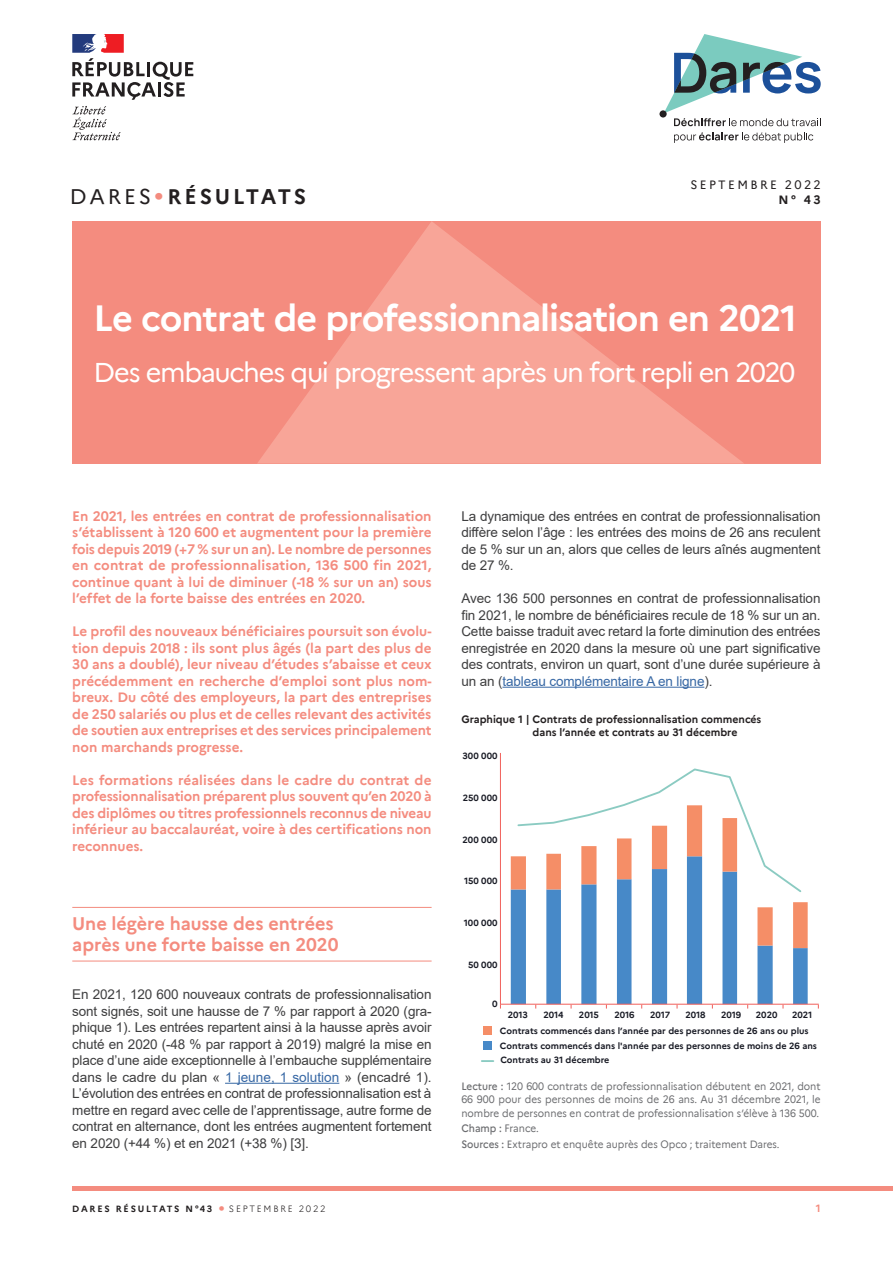
<style>
.page{position:relative;width:893px;height:1263px;background:#fff}
.page>*{position:absolute;margin:0;border:0;box-sizing:border-box;transform-origin:0 0}
.t1{font:700 36px "Marianne";letter-spacing:-.03em;color:#fff}
.t2{font:27px "Marianne";letter-spacing:-.05em;color:#fff}
.t3{font:700 21px "Marianne";letter-spacing:.13em;color:#231f20}
.t4{font:700 18px/21px "Marianne";letter-spacing:-.005em;color:#f48c7f}
.t5{font:13.5px/16.5px "Arial";letter-spacing:-.01em;color:#3e3e3f;text-align:justify}
.t6{font:700 13.5px/16.5px "Marianne";color:#f48c7f;text-align:justify}
.t7{font:12px "Marianne";letter-spacing:.2em;color:#231f20}
.t8{font:700 12px "Marianne";color:#231f20}
.t9{font:10.5px/13.5px "Marianne";color:#6c6d70;text-align:justify;scale:.95 1}
.t10{font:700 10.5px/13.5px "Marianne";color:#231f20}
.t11{font:700 10.5px "Marianne";color:#f48c7f}
.t12{font:700 9px "Marianne";color:#181a24}
.t13{font:700 9px "Marianne";letter-spacing:.2em;color:#231f20}
.t14{font:300 9px "Marianne";letter-spacing:.2em;color:#231f20}
.s1{font-weight:400}
.s2{font-weight:400;font-size:27px;color:#f48c7f}
.s3{color:#3667a4}
.s4{font-weight:500}
.s5{font-size:21px;color:#f48c7f}
</style>
<div class="page">
<div style="left:659px;top:110px;width:8px;height:8px;background:#231f20;border-radius:50%"></div>
<svg style="left:674px;top:132px;width:139px;height:11px"></svg>
<svg style="left:664px;top:34px;width:157px;height:92px"></svg>
<svg style="left:72px;top:106px;width:49px;height:34px"></svg>
<svg style="left:72px;top:34px;width:121px;height:66px"></svg>
<div style="left:72px;top:1186px;width:821px;height:5px;background:#f48c7f"></div>
<div style="left:72px;top:221px;width:749px;height:242px;background:#f48c7f"></div>
<svg style="left:258px;top:221px;width:485px;height:242px"></svg>
<hr style="left:72px;top:907px;width:360px;height:1px;background:#f48c7f">
<hr style="left:72px;top:961px;width:360px;height:1px;background:#f48c7f">
<hr style="left:225px;top:1083px;width:114px;height:1px;background:#3667a4">
<hr style="left:502px;top:687px;width:202px;height:1px;background:#3667a4">
<div style="left:483px;top:1041px;width:9px;height:9px;background:#4789c8"></div>
<div style="left:483px;top:1027px;width:9px;height:8px;background:#f58e67"></div>
<svg style="left:482px;top:1060px;width:11px;height:2px"></svg>
<hr style="left:500px;top:1004px;width:319px;height:1px;background:#f1605b">
<hr style="left:500px;top:753px;width:1px;height:252px;background:#f1605b">
<svg style="left:511px;top:768px;width:297px;height:240px"></svg>
<h3 class="t3" style="left:70px;top:180px;width:238px"><span class="s1">DARES</span><span class="s2">•</span>RÉSULTATS</h3>
<p class="t7" style="left:690px;top:176px;width:132px">SEPTEMBRE 2022</p>
<p class="t8" style="left:778px;top:191px;width:44px">N° 43</p>
<h1 class="t1" style="left:94px;top:290px;width:705px">Le contrat de professionnalisation en 2021</h1>
<h2 class="t2" style="left:94px;top:351px;width:703px">Des embauches qui progressent après un fort repli en 2020</h2>
<p class="t6" style="left:72px;top:507px;width:361px">En 2021, les entrées en contrat de professionnalisation s’établissent à 120 600 et augmentent pour la première fois depuis 2019 (+7 % sur un an). Le nombre de personnes en contrat de professionnalisation, 136 500 fin 2021, continue quant à lui de diminuer (-18 % sur un an) sous l’effet de la forte baisse des entrées en 2020.</p>
<p class="t6" style="left:72px;top:622px;width:361px">Le profil des nouveaux bénéficiaires poursuit son évolu&shy;tion depuis 2018 : ils sont plus âgés (la part des plus de 30 ans a doublé), leur niveau d’études s’abaisse et ceux précédemment en recherche d’emploi sont plus nom&shy;breux. Du côté des employeurs, la part des entreprises de 250 salariés ou plus et de celles relevant des activités de soutien aux entreprises et des services principalement non marchands progresse.</p>
<p class="t6" style="left:72px;top:771px;width:361px">Les formations réalisées dans le cadre du contrat de professionnalisation préparent plus souvent qu’en 2020 à des diplômes ou titres professionnels reconnus de niveau inférieur au baccalauréat, voire à des certifications non reconnues.</p>
<h3 class="t4" style="left:72px;top:912px;width:268px">Une légère hausse des entrées après une forte baisse en 2020</h3>
<p class="t5" style="left:72px;top:986px;width:361px">En 2021, 120 600 nouveaux contrats de professionnalisation sont signés, soit une hausse de 7 % par rapport à 2020 (gra&shy;phique 1). Les entrées repartent ainsi à la hausse après avoir chuté en 2020 (-48 % par rapport à 2019) malgré la mise en place d’une aide exceptionnelle à l’embauche supplémentaire dans le cadre du plan « <span class="s3">1 jeune, 1 solution</span> » (encadré 1).<br>L’évolution des entrées en contrat de professionnalisation est à mettre en regard avec celle de l’apprentissage, autre forme de contrat en alternance, dont les entrées augmentent fortement en 2020 (+44 %) et en 2021 (+38 %) [3].</p>
<p class="t5" style="left:461px;top:508px;width:361px">La dynamique des entrées en contrat de professionnalisation diffère selon l’âge : les entrées des moins de 26 ans reculent de 5 % sur un an, alors que celles de leurs aînés augmentent de 27 %.</p>
<p class="t5" style="left:461px;top:590px;width:361px">Avec 136 500 personnes en contrat de professionnalisation fin 2021, le nombre de bénéficiaires recule de 18 % sur un an.<br>Cette baisse traduit avec retard la forte diminution des entrées enregistrée en 2020 dans la mesure où une part significative des contrats, environ un quart, sont d’une durée supérieure à un an (<span class="s3">tableau complémentaire A en ligne</span>).</p>
<p class="t10" style="left:533px;top:711px;width:230px;text-indent:-71px">Graphique 1 | Contrats de professionnalisation commencés dans l’année et contrats au 31 décembre</p>
<p class="t12" style="left:463px;top:750px;width:37px">300 000</p>
<p class="t12" style="left:463px;top:792px;width:36px">250 000</p>
<p class="t12" style="left:462px;top:834px;width:37px">200 000</p>
<p class="t12" style="left:464px;top:876px;width:35px">150 000</p>
<p class="t12" style="left:464px;top:917px;width:35px">100 000</p>
<p class="t12" style="left:468px;top:959px;width:31px">50 000</p>
<p class="t12" style="left:492px;top:998px;width:7px">0</p>
<p class="t12" style="left:508px;top:1009px;width:22px">2013</p>
<p class="t12" style="left:543px;top:1009px;width:22px">2014</p>
<p class="t12" style="left:579px;top:1009px;width:22px">2015</p>
<p class="t12" style="left:614px;top:1009px;width:22px">2016</p>
<p class="t12" style="left:650px;top:1009px;width:22px">2017</p>
<p class="t12" style="left:685px;top:1009px;width:22px">2018</p>
<p class="t12" style="left:721px;top:1009px;width:22px">2019</p>
<p class="t12" style="left:756px;top:1009px;width:23px">2020</p>
<p class="t12" style="left:792px;top:1009px;width:22px">2021</p>
<p class="t12" style="left:500px;top:1025px;width:310px">Contrats commencés dans l’année par des personnes de 26 ans ou plus</p>
<p class="t12" style="left:500px;top:1055px;width:111px">Contrats au 31 décembre</p>
<p class="t12" style="left:500px;top:1040px;width:319px">Contrats commencés dans l'année par des personnes de moins de 26 ans</p>
<p class="t9" style="left:461px;top:1078px;width:380px"><span class="s4">Lecture :</span> 120 600 contrats de professionnalisation débutent en 2021, dont 66 900 pour des personnes de moins de 26 ans. Au 31 décembre 2021, le nombre de personnes en contrat de professionnalisation s’élève à 136 500.</p>
<p class="t9" style="left:461px;top:1120px;width:336px;line-height:15.6px"><span class="s4">Champ :</span> France.<br><span class="s4">Sources :</span> Extrapro et enquête auprès des Opco ; traitement Dares.</p>
<p class="t13" style="left:72px;top:1202px;width:142px">DARES RÉSULTATS N°43</p>
<p class="t14" style="left:218px;top:1202px;width:109px"><span class="s5">•</span> SEPTEMBRE 2022</p>
<p class="t11" style="left:816px;top:1200px;width:6px">1</p>
</div>
